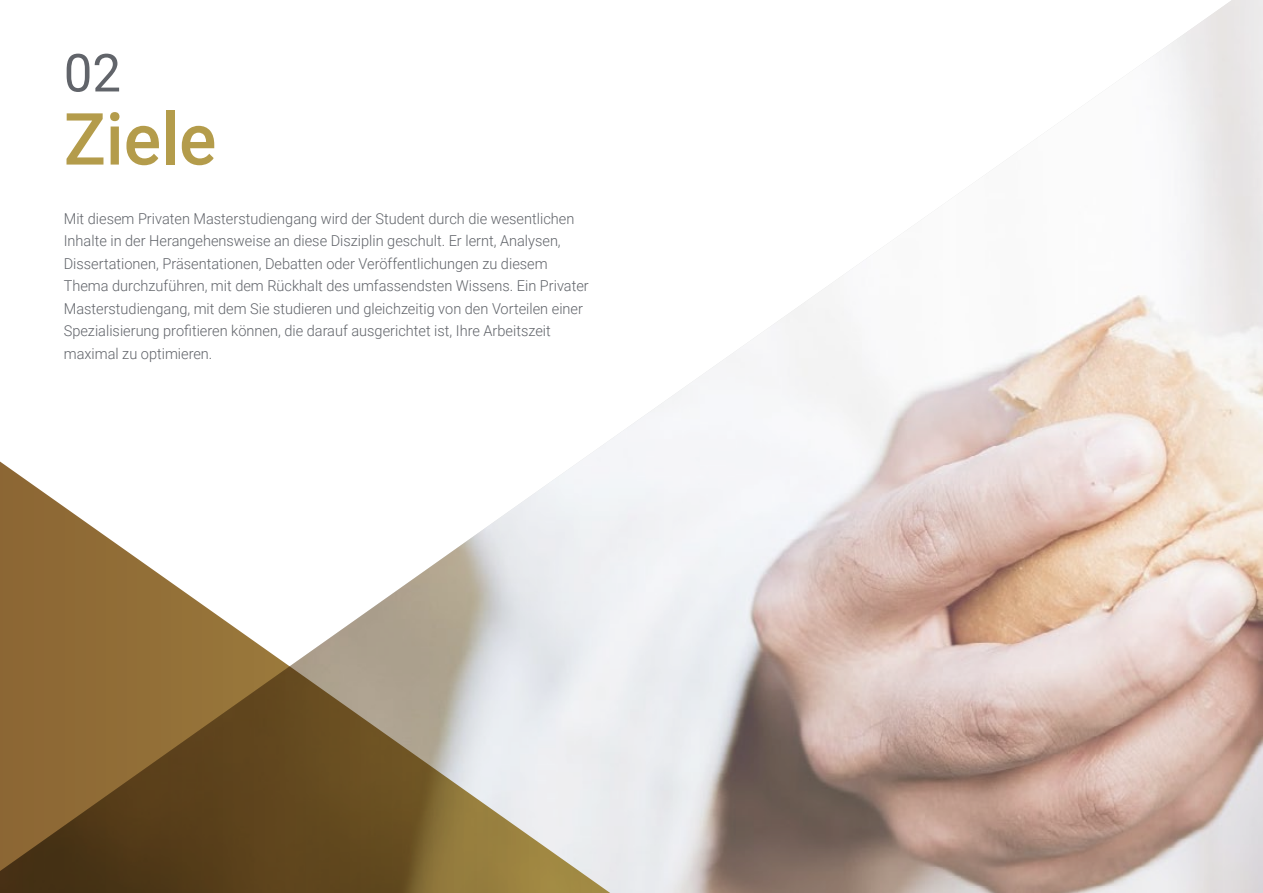
<style>
.page{position:relative;width:1263px;height:893px;background:#fff}
.page>*{position:absolute;margin:0;border:0;box-sizing:border-box;transform-origin:0 0}
.t1{font:500 72px "Roboto";color:#b49c4b}
.t2{font:52.5px "Roboto";color:#61646a}
.t3{font:300 15px/22.5px "Roboto";color:#61646a}
</style>
<div class="page">
<img style="left:602px;top:0;width:661px;height:893px">
<svg style="left:0;top:446px;width:640px;height:447px"></svg>
<h2 class="t2" style="left:64px;top:36px;width:59px">02</h2>
<h1 class="t1" style="left:64px;top:89px;width:154px">Ziele</h1>
<p class="t3" style="left:64px;top:207px;width:526px">Mit diesem Privaten Masterstudiengang wird der Student durch die wesentlichen Inhalte in der Herangehensweise an diese Disziplin geschult. Er lernt, Analysen, Dissertationen, Präsentationen, Debatten oder Veröffentlichungen zu diesem Thema durchzuführen, mit dem Rückhalt des umfassendsten Wissens. Ein Privater Masterstudiengang, mit dem Sie studieren und gleichzeitig von den Vorteilen einer Spezialisierung profitieren können, die darauf ausgerichtet ist, Ihre Arbeitszeit maximal zu optimieren.</p>
</div>
